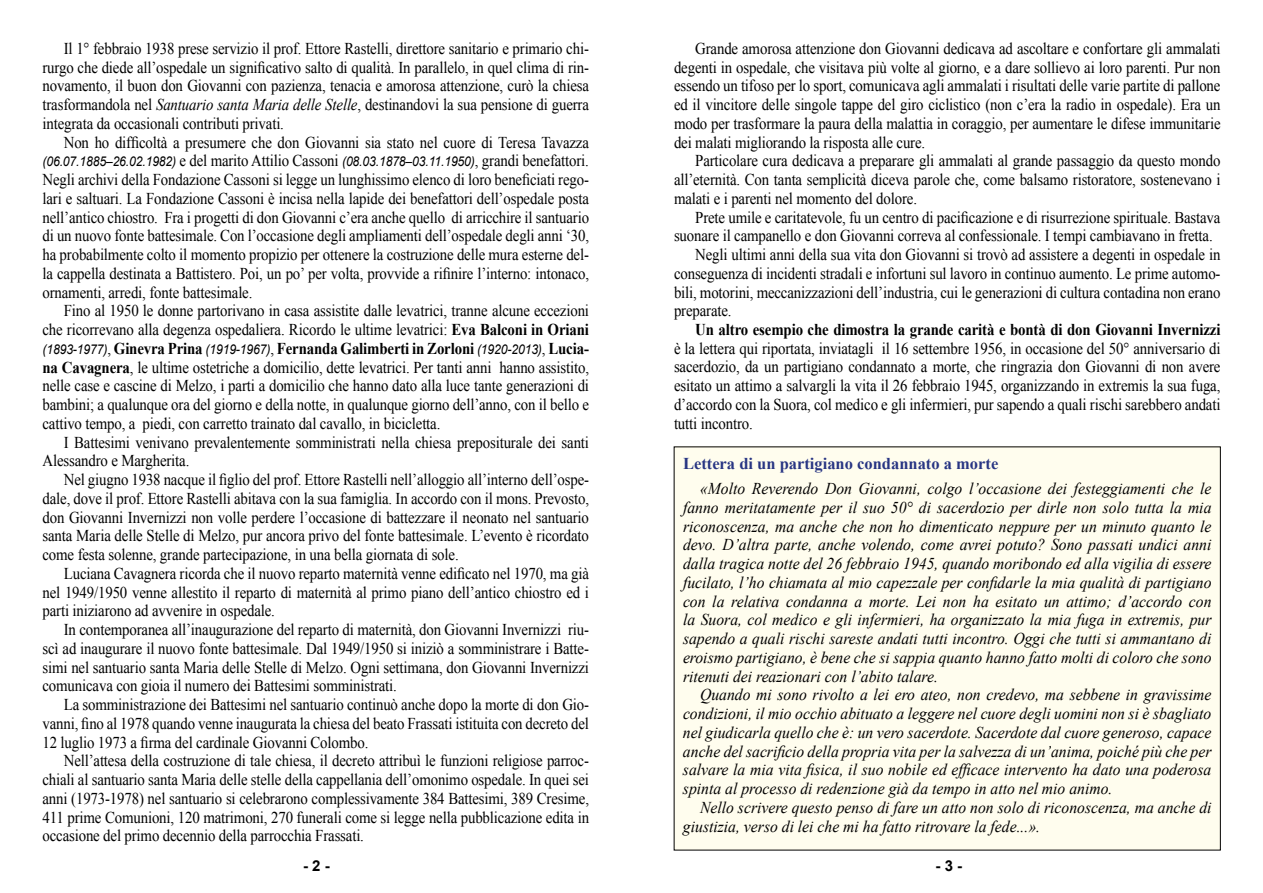
<style>
.page{position:relative;width:1263px;height:893px;background:#fff}
.page>*{position:absolute;margin:0;border:0;box-sizing:border-box;transform-origin:0 0}
.t1{font:16.5px/18.8px "Times New Roman";letter-spacing:-.01em;color:#000;text-align:justify;scale:.9 1}
.t2{font:italic 16.5px/18.8px "Times New Roman";color:#000;text-align:justify;scale:.95 1}
.t3{font:700 16.5px "Times New Roman";letter-spacing:-.01em;color:#000;scale:.9 1}
.t4{font:700 16.5px "Times New Roman";color:#283583}
.t5{font:700 15px "Arial";color:#000}
.t6{font:italic 13.5px "Arial";letter-spacing:-.01em;color:#000;scale:.9 1}
.s1{font-style:italic}
.s2{font-family:"Times New Roman";font-style:normal;font-size:16.5px}
.s3{font-weight:700}
.s4{font-family:"Arial";font-style:italic;font-size:13.5px}
</style>
<div class="page">
<div style="left:674px;top:447px;width:546px;height:403px;background:#fffdee"></div>
<p class="t1" style="left:43px;top:39px;width:609px;text-indent:21px">Il 1° febbraio 1938 prese servizio il prof. Ettore Rastelli, direttore sanitario e primario chi&shy;rurgo che diede all’ospedale un significativo salto di qualità. In parallelo, in quel clima di rin&shy;novamento, il buon don Giovanni con pazienza, tenacia e amorosa attenzione, curò la chiesa trasformandola nel <span class="s1">Santuario santa Maria delle Stelle</span>, destinandovi la sua pensione di guerra integrata da occasionali contributi privati.</p>
<p class="t1" style="left:64px;top:133px;width:585px">Non ho difficoltà a presumere che don Giovanni sia stato nel cuore di Teresa Tavazza</p>
<p class="t6" style="left:43px;top:153px;width:609px">(06.07.1885–26.02.1982) <span class="s2">e del marito Attilio Cassoni</span> (08.03.1878–03.11.1950)<span class="s2">, grandi benefattori.</span></p>
<p class="t1" style="left:43px;top:170px;width:609px">Negli archivi della Fondazione Cassoni si legge un lunghissimo elenco di loro beneficiati rego&shy;lari e saltuari. La Fondazione Cassoni è incisa nella lapide dei benefattori dell’ospedale posta nell’antico chiostro. Fra i progetti di don Giovanni c’era anche quello di arricchire il santuario di un nuovo fonte battesimale. Con l’occasione degli ampliamenti dell’ospedale degli anni ‘30, ha probabilmente colto il momento propizio per ottenere la costruzione delle mura esterne del&shy;la cappella destinata a Battistero. Poi, un po’ per volta, provvide a rifinire l’interno: intonaco, ornamenti, arredi, fonte battesimale.</p>
<p class="t1" style="left:43px;top:301px;width:609px;text-indent:21px">Fino al 1950 le donne partorivano in casa assistite dalle levatrici, tranne alcune eccezioni che ricorrevano alla degenza ospedaliera. Ricordo le ultime levatrici: <span class="s3">Eva Balconi in Oriani </span><span class="s4">(1893-1977)</span>, <span class="s3">Ginevra Prina</span> <span class="s4">(1919-1967)</span>, <span class="s3">Fernanda Galimberti in Zorloni</span> <span class="s4">(1920-2013)</span>, <span class="s3">Lucia&shy;na Cavagnera</span>, le ultime ostetriche a domicilio, dette levatrici. Per tanti anni hanno assistito, nelle case e cascine di Melzo, i parti a domicilio che hanno dato alla luce tante generazioni di bambini; a qualunque ora del giorno e della notte, in qualunque giorno dell’anno, con il bello e cattivo tempo, a piedi, con carretto trainato dal cavallo, in bicicletta.</p>
<p class="t1" style="left:43px;top:433px;width:609px;text-indent:21px">I Battesimi venivano prevalentemente somministrati nella chiesa prepositurale dei santi<br>Alessandro e Margherita.</p>
<p class="t1" style="left:43px;top:470px;width:609px;text-indent:21px">Nel giugno 1938 nacque il figlio del prof. Ettore Rastelli nell’alloggio all’interno dell’ospe&shy;dale, dove il prof. Ettore Rastelli abitava con la sua famiglia. In accordo con il mons. Prevosto, don Giovanni Invernizzi non volle perdere l’occasione di battezzare il neonato nel santuario santa Maria delle Stelle di Melzo, pur ancora privo del fonte battesimale. L’evento è ricordato come festa solenne, grande partecipazione, in una bella giornata di sole.</p>
<p class="t1" style="left:43px;top:564px;width:609px;text-indent:21px">Luciana Cavagnera ricorda che il nuovo reparto maternità venne edificato nel 1970, ma già nel 1949/1950 venne allestito il reparto di maternità al primo piano dell’antico chiostro ed i parti iniziarono ad avvenire in ospedale.</p>
<p class="t1" style="left:43px;top:620px;width:609px;text-indent:21px">In contemporanea all’inaugurazione del reparto di maternità, don Giovanni Invernizzi riu&shy;scì ad inaugurare il nuovo fonte battesimale. Dal 1949/1950 si iniziò a somministrare i Batte&shy;simi nel santuario santa Maria delle Stelle di Melzo. Ogni settimana, don Giovanni Invernizzi comunicava con gioia il numero dei Battesimi somministrati.</p>
<p class="t1" style="left:43px;top:695px;width:609px;text-indent:21px">La somministrazione dei Battesimi nel santuario continuò anche dopo la morte di don Gio&shy;vanni, fino al 1978 quando venne inaugurata la chiesa del beato Frassati istituita con decreto del 12 luglio 1973 a firma del cardinale Giovanni Colombo.</p>
<p class="t1" style="left:43px;top:751px;width:609px;text-indent:21px">Nell’attesa della costruzione di tale chiesa, il decreto attribuì le funzioni religiose parroc&shy;chiali al santuario santa Maria delle stelle della cappellania dell’omonimo ospedale. In quei sei anni (1973-1978) nel santuario si celebrarono complessivamente 384 Battesimi, 389 Cresime, 411 prime Comunioni, 120 matrimoni, 270 funerali come si legge nella pubblicazione edita in occasione del primo decennio della parrocchia Frassati.</p>
<p class="t1" style="left:674px;top:39px;width:609px;text-indent:21px">Grande amorosa attenzione don Giovanni dedicava ad ascoltare e confortare gli ammalati degenti in ospedale, che visitava più volte al giorno, e a dare sollievo ai loro parenti. Pur non essendo un tifoso per lo sport, comunicava agli ammalati i risultati delle varie partite di pallone ed il vincitore delle singole tappe del giro ciclistico (non c’era la radio in ospedale). Era un modo per trasformare la paura della malattia in coraggio, per aumentare le difese immunitarie dei malati migliorando la risposta alle cure.</p>
<p class="t1" style="left:674px;top:151px;width:609px;text-indent:21px">Particolare cura dedicava a preparare gli ammalati al grande passaggio da questo mondo all’eternità. Con tanta semplicità diceva parole che, come balsamo ristoratore, sostenevano i malati e i parenti nel momento del dolore.</p>
<p class="t1" style="left:695px;top:207px;width:585px">Prete umile e caritatevole, fu un centro di pacificazione e di risurrezione spirituale. Bastava</p>
<p class="t1" style="left:674px;top:226px;width:600px">suonare il campanello e don Giovanni correva al confessionale. I tempi cambiavano in fretta.</p>
<p class="t1" style="left:695px;top:245px;width:585px">Negli ultimi anni della sua vita don Giovanni si trovò ad assistere a degenti in ospedale in</p>
<p class="t1" style="left:674px;top:264px;width:609px">conseguenza di incidenti stradali e infortuni sul lavoro in continuo aumento. Le prime automo-</p>
<p class="t1" style="left:674px;top:282px;width:609px">bili, motorini, meccanizzazioni dell’industria, cui le generazioni di cultura contadina non erano</p>
<p class="t1" style="left:674px;top:301px;width:66px">preparate.</p>
<p class="t3" style="left:695px;top:318px;width:585px">Un altro esempio che dimostra la grande carità e bontà di don Giovanni Invernizzi</p>
<p class="t1" style="left:674px;top:339px;width:609px">è la lettera qui riportata, inviatagli il 16 settembre 1956, in occasione del 50° anniversario di sacerdozio, da un partigiano condannato a morte, che ringrazia don Giovanni di non avere esitato un attimo a salvargli la vita il 26 febbraio 1945, organizzando in extremis la sua fuga, d’accordo con la Suora, col medico e gli infermieri, pur sapendo a quali rischi sarebbero andati tutti incontro.</p>
<p class="t4" style="left:683px;top:452px;width:317px">Lettera di un partigiano condannato a morte</p>
<p class="t2" style="left:683px;top:479px;width:558px;text-indent:17px">«Molto Reverendo Don Giovanni, colgo l’occasione dei festeggiamenti che le fanno meritatamente per il suo 50° di sacerdozio per dirle non solo tutta la mia riconoscenza, ma anche che non ho dimenticato neppure per un minuto quanto le devo. D’altra parte, anche volendo, come avrei potuto? Sono passati undici anni dalla tragica notte del 26 febbraio 1945, quando moribondo ed alla vigilia di essere fucilato, l’ho chiamata al mio capezzale per confidarle la mia qualità di partigiano con la relativa condanna a morte. Lei non ha esitato un attimo; d’accordo con la Suora, col medico e gli infermieri, ha organizzato la mia fuga in extremis, pur sapendo a quali rischi sareste andati tutti incontro. Oggi che tutti si ammantano di eroismo partigiano, è bene che si sappia quanto hanno fatto molti di coloro che sono ritenuti dei reazionari con l’abito talare.</p>
<p class="t2" style="left:683px;top:685px;width:558px;text-indent:17px">Quando mi sono rivolto a lei ero ateo, non credevo, ma sebbene in gravissime condizioni, il mio occhio abituato a leggere nel cuore degli uomini non si è sbagliato nel giudicarla quello che è: un vero sacerdote. Sacerdote dal cuore generoso, capace anche del sacrificio della propria vita per la salvezza di un’anima, poiché più che per salvare la mia vita fisica, il suo nobile ed efficace intervento ha dato una poderosa spinta al processo di redenzione già da tempo in atto nel mio animo.</p>
<p class="t2" style="left:683px;top:798px;width:558px;text-indent:17px">Nello scrivere questo penso di fare un atto non solo di riconoscenza, ma anche di giustizia, verso di lei che mi ha fatto ritrovare la fede...».</p>
<p class="t5" style="left:303px;top:856px;width:28px">- 2 -</p>
<p class="t5" style="left:935px;top:856px;width:28px">- 3 -</p>
</div>
